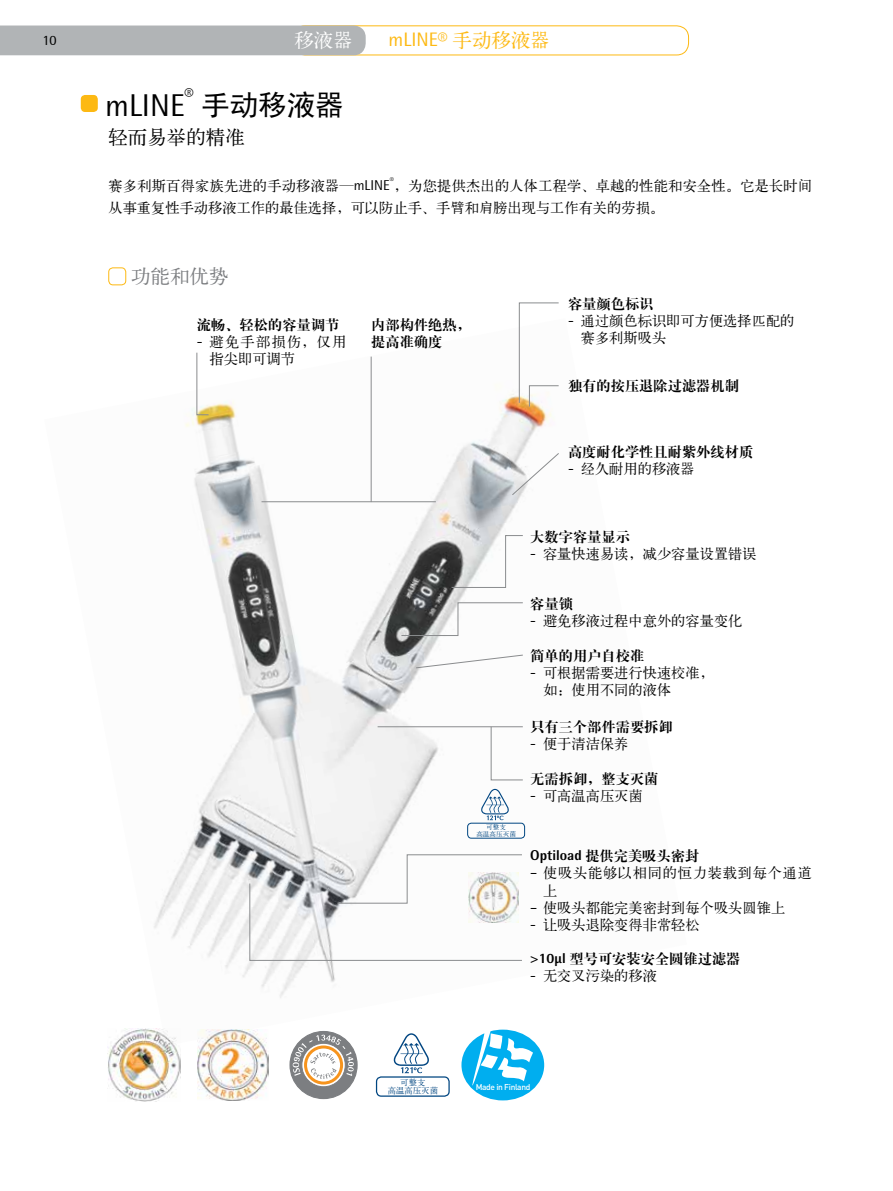
<style>
.page{position:relative;width:893px;height:1191px;background:#fff}
.page>*{position:absolute;margin:0;border:0;box-sizing:border-box;transform-origin:0 0}
.t1{font:31.5px "Sartorius Rotis Sans 2013";color:#000}
.t2{font:28.5px "Sim Hei";color:#000}
.t3{font:19.5px "Sartorius Rotis Sans 2013";color:#fdb913}
.t4{font:19.5px "H Ya 1 gj";color:#000}
.t5{font:19.5px "H Ya 1 gj";color:#7c7e81}
.t6{font:19.5px "H Ya 1 gj";color:#fff}
.t7{font:18.3px "Sartorius Rotis Sans 2013";color:#000}
.t8{font:14.25px/17.1px "H Ya 1 gj";color:#000}
.t9{font:14.25px/17.1px "H Ya 4 gj";color:#000}
.t10{font:14.25px/17.1px "H Ya 1 gj";letter-spacing:.05em;color:#000}
.t11{font:14.25px/17.1px "H Ya 1 gj";letter-spacing:.085em;color:#000}
.t12{font:800 14.25px "Sartorius Rotis Sans 2013";color:#000}
.t13{font:14.25px "Sartorius Rotis Sans";color:#000}
.t14{font:500 8.4px "DIN Pro";letter-spacing:-.045em;color:#fff}
.t15{font:8.4px/8.4px "H Ya 1 gj";color:#004681;text-align:center}
.t16{font:8.25px "Sartorius Rotis Sans 2013";color:#000}
.t17{font:6.6px/6.6px "H Ya 1 gj";color:#004681;text-align:center}
.s1{font-family:"H Ya 1 gj"}
.s2{font-family:"Sartorius Rotis Sans 2013"}
.s3{font-family:"H Ya 4 gj";font-weight:400}
.s4{font-family:"Sartorius Rotis Sans 2013";font-weight:800}
</style>
<div class="page">
<img style="left:154px;top:318px;width:398px;height:716px">
<div style="left:467px;top:822px;width:58px;height:16px;border:1px solid #004681;border-radius:4px"></div>
<svg style="left:481px;top:789px;width:28px;height:31px"></svg>
<svg style="left:196px;top:352px;width:13px;height:63px"></svg>
<hr style="left:261px;top:501px;width:175px;height:1px;background:#8a8c8e">
<hr style="left:371px;top:356px;width:1px;height:146px;background:#8a8c8e">
<svg style="left:519px;top:302px;width:40px;height:105px"></svg>
<svg style="left:511px;top:452px;width:48px;height:44px"></svg>
<svg style="left:451px;top:535px;width:72px;height:53px"></svg>
<svg style="left:401px;top:602px;width:122px;height:34px"></svg>
<svg style="left:415px;top:654px;width:108px;height:14px"></svg>
<hr style="left:378px;top:726px;width:145px;height:1px;background:#8a8c8e">
<svg style="left:490px;top:726px;width:33px;height:54px"></svg>
<svg style="left:249px;top:854px;width:274px;height:107px"></svg>
<div style="left:293px;top:26px;width:396px;height:29px;border:1px solid #fdb913;border-radius:12px"></div>
<div style="left:0;top:26px;width:366px;height:29px;background:#b1b4b6"></div>
<div style="left:81px;top:95px;width:17px;height:17px;background:#fdb913;border-radius:4px"></div>
<div style="left:108px;top:267px;width:18px;height:18px;border:1px solid #fdb913;border-radius:4px"></div>
<div style="left:290px;top:1031px;width:67px;height:67px;background:#7c7e81;border-radius:50%"></div>
<div style="left:289px;top:1031px;width:69px;height:68px;border:1px solid #7c7e81;border-radius:50%"></div>
<svg style="left:302px;top:1043px;width:43px;height:43px"></svg>
<div style="left:304px;top:1045px;width:39px;height:39px;border:3px solid #f7941d;border-radius:50%"></div>
<svg style="left:293px;top:1034px;width:61px;height:45px"></svg>
<div style="left:376px;top:1076px;width:74px;height:20px;border:1px solid #004681;border-radius:5px"></div>
<svg style="left:393px;top:1033px;width:36px;height:40px"></svg>
<img style="left:107px;top:1028px;width:73px;height:73px">
<img style="left:197px;top:1029px;width:71px;height:71px">
<svg style="left:461px;top:1029px;width:83px;height:71px"></svg>
<p class="t13" style="left:43px;top:32px;width:16px">10</p>
<h3 class="t6" style="left:294px;top:30px;width:60px">移液器</h3>
<h3 class="t3" style="left:389px;top:28px;width:163px">mLINE® <span class="s1">手动移液器</span></h3>
<p class="t7" style="left:185px;top:84px;width:11px">®</p>
<h2 class="t2" style="left:201px;top:91px;width:144px">手动移液器</h2>
<h1 class="t1" style="left:105px;top:87px;width:81px">mLINE</h1>
<h3 class="t4" style="left:108px;top:127px;width:138px">轻而易举的精准</h3>
<p class="t16" style="left:390px;top:176px;width:6px">®</p>
<p class="t8" style="left:108px;top:200px;width:557px">从事重复性手动移液工作的最佳选择，可以防止手、手臂和肩膀出现与工作有关的劳损。</p>
<p class="t8" style="left:108px;top:177px;width:705px">赛多利斯百得家族先进的手动移液器—<span class="s2">mLINE</span> ，为您提供杰出的人体工程学、卓越的性能和安全性。它是长时间</p>
<h3 class="t5" style="left:131px;top:266px;width:99px">功能和优势</h3>
<p class="t9" style="left:197px;top:316px;width:144px">流畅、轻松的容量调节</p>
<p class="t11" style="left:210px;top:333px;width:138px;text-indent:-13px"><span class="s2">-</span> 避免手部损伤，仅用指尖即可调节</p>
<p class="t9" style="left:371px;top:316px;width:101px">内部构件绝热，提高准确度</p>
<p class="t9" style="left:568px;top:295px;width:87px">容量颜色标识</p>
<p class="t8" style="left:581px;top:312px;width:215px;text-indent:-13px"><span class="s2">-</span> 通过颜色标识即可方便选择匹配的赛多利斯吸头</p>
<p class="t9" style="left:568px;top:377px;width:172px">独有的按压退除过滤器机制</p>
<p class="t9" style="left:568px;top:443px;width:187px">高度耐化学性且耐紫外线材质</p>
<p class="t8" style="left:568px;top:460px;width:128px"><span class="s2">-</span> 经久耐用的移液器</p>
<p class="t17" style="left:476px;top:824px;width:41px">可整支<br>高温高压灭菌</p>
<p class="t9" style="left:530px;top:528px;width:101px">大数字容量显示</p>
<p class="t8" style="left:530px;top:545px;width:228px"><span class="s2">-</span> 容量快速易读，减少容量设置错误</p>
<p class="t9" style="left:530px;top:595px;width:44px">容量锁</p>
<p class="t8" style="left:530px;top:612px;width:214px"><span class="s2">-</span> 避免移液过程中意外的容量变化</p>
<p class="t9" style="left:530px;top:647px;width:115px">简单的用户自校准</p>
<p class="t8" style="left:543px;top:664px;width:172px;text-indent:-13px"><span class="s2">-</span> 可根据需要进行快速校准，如：使用不同的液体</p>
<p class="t9" style="left:530px;top:718px;width:144px">只有三个部件需要拆卸</p>
<p class="t8" style="left:530px;top:735px;width:100px"><span class="s2">-</span> 便于清洁保养</p>
<p class="t9" style="left:530px;top:769px;width:130px">无需拆卸，整支灭菌</p>
<p class="t8" style="left:530px;top:787px;width:114px"><span class="s2">-</span> 可高温高压灭菌</p>
<p class="t12" style="left:530px;top:846px;width:171px">Optiload <span class="s3">提供完美吸头密封</span></p>
<p class="t10" style="left:543px;top:864px;width:271px;text-indent:-13px"><span class="s2">–</span> 使吸头能够以相同的恒力装载到每个通道上</p>
<p class="t8" style="left:530px;top:898px;width:257px"><span class="s2">–</span> 使吸头都能完美密封到每个吸头圆锥上</p>
<p class="t8" style="left:530px;top:916px;width:171px"><span class="s2">-</span> 让吸头退除变得非常轻松</p>
<p class="t9" style="left:530px;top:950px;width:212px"><span class="s4">&gt;10µl</span> 型号可安装安全圆锥过滤器</p>
<p class="t8" style="left:530px;top:967px;width:128px"><span class="s2">-</span> 无交叉污染的移液</p>
<p class="t15" style="left:388px;top:1078px;width:52px">可整支<br>高温高压灭菌</p>
<p class="t14" style="left:476px;top:1080px;width:56px">Made in Finland</p>
</div>
